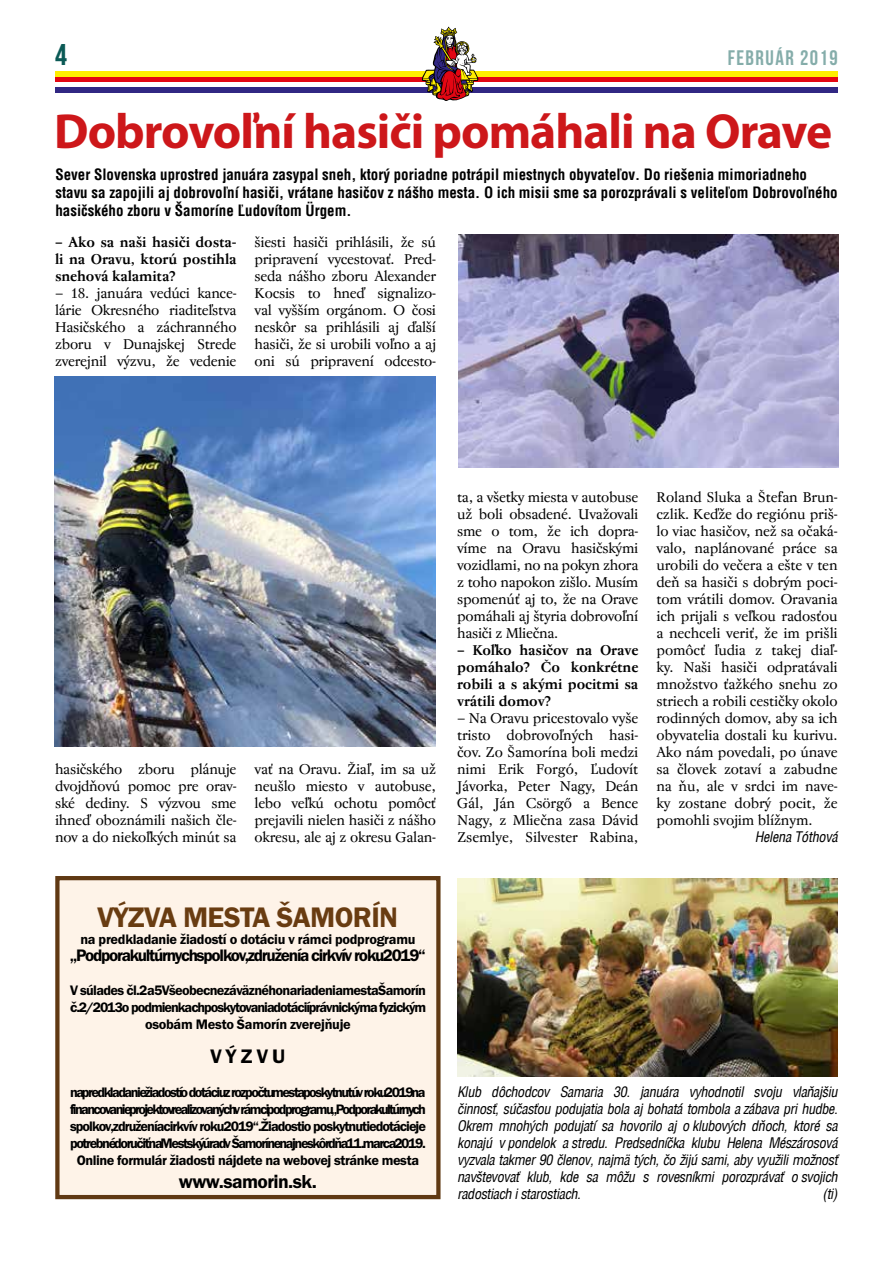
<style>
.page{position:relative;width:893px;height:1263px;background:#fff}
.page>*{position:absolute;margin:0;border:0;box-sizing:border-box;transform-origin:0 0}
.t1{font:700 49.5px "Myriad Pro";letter-spacing:-.02em;color:#cd171a}
.t2{font:30px "Bebas Neue";color:#0b5a56}
.t3{font:600 29.25px "Franklin Got Itc TCE";letter-spacing:-.02em;color:#693c11}
.t4{font:21px "Bebas Neue";letter-spacing:.07em;color:#85adaa}
.t5{font:600 20.25px "Franklin Got Itc TCE";color:#000}
.t6{font:600 19.5px "Franklin Got Itc TCE";letter-spacing:-.03em;color:#000}
.t7{font:600 17.25px "Franklin Got Itc TCE";letter-spacing:-.07em;color:#000}
.t8{font:700 15px/18px "Switzerland Condensed";color:#000}
.t9{font:14.25px/17px "Regent Pro";letter-spacing:-.02em;color:#000;text-align:justify}
.t10{font:italic 14.25px/17px "Switzerland Condensed";letter-spacing:-.03em;color:#000;text-align:justify}
.t11{font:600 14.25px/17px "Franklin Got Itc TCE";letter-spacing:-.1em;color:#000;text-align:center}
.t12{font:600 14.25px/17px "Franklin Got Itc TCE";letter-spacing:-.045em;color:#000;text-align:center}
.t13{font:700 14.25px/17px "Regent Pro";letter-spacing:-.01em;color:#000;text-align:justify}
.t14{font:600 14.25px "Franklin Got Itc TCE";letter-spacing:-.02em;color:#000}
</style>
<div class="page">
<div style="left:55px;top:71px;width:783px;height:6px;background:#ffed00"></div>
<div style="left:55px;top:77px;width:783px;height:5px;background:#e30613"></div>
<div style="left:55px;top:87px;width:783px;height:6px;background:#312783"></div>
<svg style="left:422px;top:27px;width:56px;height:74px"></svg>
<img style="left:458px;top:235px;width:381px;height:233px">
<img style="left:54px;top:377px;width:381px;height:369px">
<div style="left:55px;top:876px;width:386px;height:323px;background:#fef3e8;border:4px solid #603913"></div>
<img style="left:457px;top:878px;width:381px;height:198px">
<h2 class="t2" style="left:55px;top:38px;width:13px">4</h2>
<h3 class="t4" style="left:728px;top:46px;width:111px">FEBRUÁR 2019</h3>
<h1 class="t1" style="left:54px;top:99px;width:779px">Dobrovoľní hasiči pomáhali na Orave</h1>
<p class="t8" style="left:55px;top:165px;width:784px">Sever Slovenska uprostred januára zasypal sneh, ktorý poriadne potrápil miestnych obyvateľov. Do riešenia mimoriadneho stavu sa zapojili aj dobrovoľní hasiči, vrátane hasičov z nášho mesta. O ich misii sme sa porozprávali s veliteľom Dobrovoľného hasičského zboru v Šamoríne Ľudovítom Ürgem.</p>
<p class="t13" style="left:55px;top:233px;width:183px">– Ako sa naši hasiči dosta&shy;li na Oravu, ktorú postihla snehová kalamita?</p>
<p class="t9" style="left:55px;top:285px;width:183px">– 18. januára vedúci kance&shy;lárie Okresného riaditeľstva Hasičského a záchranného zboru v Dunajskej Strede zverejnil výzvu, že vedenie</p>
<p class="t9" style="left:255px;top:234px;width:183px">šiesti hasiči prihlásili, že sú pripravení vycestovať. Pred&shy;seda nášho zboru Alexander Kocsis to hneď signalizo&shy;val vyšším orgánom. O čosi neskôr sa prihlásili aj ďalší hasiči, že si urobili voľno a aj oni sú pripravení odcesto-</p>
<p class="t9" style="left:55px;top:761px;width:183px">hasičského zboru plánuje dvojdňovú pomoc pre orav&shy;ské dediny. S výzvou sme ihneď oboznámili našich čle&shy;nov a do niekoľkých minút sa</p>
<p class="t9" style="left:255px;top:761px;width:183px">vať na Oravu. Žiaľ, im sa už neušlo miesto v autobuse, lebo veľkú ochotu pomôcť prejavili nielen hasiči z nášho okresu, ale aj z okresu Galan-</p>
<p class="t9" style="left:457px;top:489px;width:183px">ta, a všetky miesta v autobuse už boli obsadené. Uvažovali sme o tom, že ich dopra&shy;víme na Oravu hasičskými vozidlami, no na pokyn zhora z toho napokon zišlo. Musím spomenúť aj to, že na Orave pomáhali aj štyria dobrovoľní hasiči z Mliečna.</p>
<p class="t13" style="left:457px;top:642px;width:183px">– Koľko hasičov na Orave pomáhalo? Čo konkrétne robili a s akými pocitmi sa vrátili domov?</p>
<p class="t9" style="left:457px;top:710px;width:183px">– Na Oravu pricestovalo vyše tristo dobrovoľných hasi&shy;čov. Zo Šamorína boli medzi nimi Erik Forgó, Ľudovít Jávorka, Peter Nagy, Deán Gál, Ján Csörgő a Bence Nagy, z Mliečna zasa Dávid Zsemlye, Silvester Rabina,</p>
<p class="t9" style="left:656px;top:489px;width:183px">Roland Sluka a Štefan Brun&shy;czlik. Keďže do regiónu priš&shy;lo viac hasičov, než sa očaká&shy;valo, naplánované práce sa urobili do večera a ešte v ten deň sa hasiči s dobrým poci&shy;tom vrátili domov. Oravania ich prijali s veľkou radosťou a nechceli veriť, že im prišli pomôcť ľudia z takej diaľ&shy;ky. Naši hasiči odpratávali množstvo ťažkého snehu zo striech a robili cestičky okolo rodinných domov, aby sa ich obyvatelia dostali ku kurivu.<br>Ako nám povedali, po únave sa človek zotaví a zabudne na ňu, ale v srdci im nave&shy;ky zostane dobrý pocit, že pomohli svojim blížnym.</p>
<p class="t10" style="left:755px;top:828px;width:84px">Helena Tóthová</p>
<h3 class="t3" style="left:98px;top:901px;width:302px">VÝZVA MESTA ŠAMORÍN</h3>
<p class="t14" style="left:80px;top:931px;width:337px">na predkladanie žiadostí o dotáciu v rámci podprogramu</p>
<p class="t7" style="left:70px;top:946px;width:358px">„Podpora kultúrnych spolkov, združení a cirkví v roku 2019“</p>
<p class="t12" style="left:70px;top:982px;width:358px">V súlade s čl. 2 a 5 Všeobecne záväzného nariadenia mesta Šamorín č. 2/2013 o podmienkach poskytovania dotácií právnickým a fyzickým osobám Mesto Šamorín zverejňuje</p>
<h3 class="t5" style="left:210px;top:1045px;width:76px">V Ý Z V U</h3>
<p class="t11" style="left:70px;top:1084px;width:357px">na predkladanie žiadostíodotáciu zrozpočtu mesta poskytnutú vroku 2019 na financovanie projektov realizovaných vrámcipodprogramu „Podpora kultúrnych spolkov, združení a cirkví v roku 2019“. Žiadosti o poskytnutie dotácie je potrebné doručiť na Mestský úrad vŠamoríne najneskôr dňa 11.marca 2019.<br>Online formulár žiadosti nájdete na webovej stránke mesta</p>
<h3 class="t6" style="left:179px;top:1171px;width:140px">www.samorin.sk.</h3>
<p class="t10" style="left:457px;top:1083px;width:382px">Klub dôchodcov Samaria 30. januára vyhodnotil svoju vlaňajšiu činnosť, súčasťou podujatia bola aj bohatá tombola a zábava pri hudbe.<br>Okrem mnohých podujatí sa hovorilo aj o klubových dňoch, ktoré sa konajú v pondelok a stredu. Predsedníčka klubu Helena Mészárosová vyzvala takmer 90 členov, najmä tých, čo žijú sami, aby využili možnosť navštevovať klub, kde sa môžu s rovesníkmi porozprávať o svojich radostiach i starostiach.</p>
<p class="t10" style="left:822px;top:1185px;width:17px">(ti)</p>
</div>
